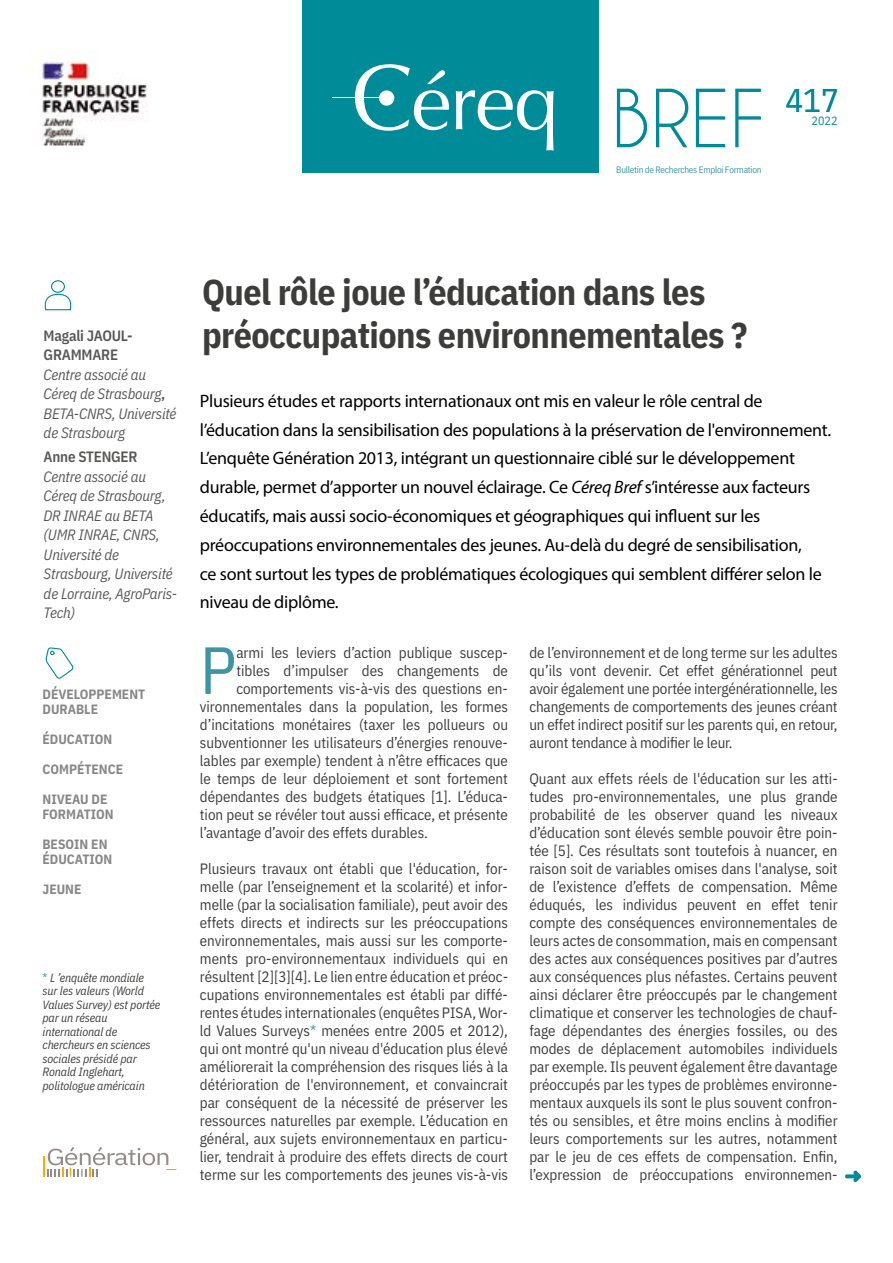
<style>
.page{position:relative;width:893px;height:1263px;background:#fff}
.page>*{position:absolute;margin:0;border:0;box-sizing:border-box;transform-origin:0 0}
.t1{font:75px "Caviar Dreams";color:#008b99}
.t2{font:66.6px "IBM Plex Sans Cond";color:#3c95a2}
.t3{font:700 36px/43.2px "IBM Plex Sans Cond";letter-spacing:-.015em;color:#3c3c3b}
.t4{font:33px "IBM Plex Sans Cond";color:#008b99}
.t5{font:18px/28.8px "Myriad Pro";letter-spacing:-.015em;color:#000}
.t6{font:15px/18px "IBM Plex Sans Cond";color:#3c3c3b;text-align:justify}
.t7{font:italic 15px/19.5px "IBM Plex Sans Cond";letter-spacing:-.015em;color:#575756}
.t8{font:600 15px/19.5px "IBM Plex Sans Cond";letter-spacing:-.015em;color:#575756}
.t9{font:700 13.5px/15px "IBM Plex Sans Cond";color:#878787}
.t10{font:italic 12px/13.5px "IBM Plex Sans Cond";letter-spacing:-.01em;color:#3c3c3b}
.t11{font:12px "IBM Plex Sans Cond";color:#008b99}
.t12{font:9.3px "IBM Plex Sans Cond";letter-spacing:-.03em;color:#3c95a2}
.s1{font-weight:600;font-style:normal}
.s2{font-style:normal;color:#3c95a2}
.s3{font-style:italic}
.s4{color:#3c95a2}
</style>
<div class="page">
<div style="left:51px;top:280px;width:14px;height:13px;border:1px solid #008b99;border-radius:50%"></div>
<svg style="left:44px;top:293px;width:28px;height:18px"></svg>
<svg style="left:45px;top:647px;width:29px;height:32px"></svg>
<svg style="left:845px;top:1170px;width:16px;height:12px"></svg>
<div style="left:302px;top:0;width:297px;height:173px;background:#008b99"></div>
<img style="left:37px;top:57px;width:110px;height:89px">
<hr style="left:332px;top:98px;width:59px;height:1px;background:#fff">
<svg style="left:355px;top:64px;width:94px;height:67px"></svg>
<svg style="left:456px;top:90px;width:98px;height:61px"></svg>
<div style="left:379px;top:90px;width:15px;height:16px;background:#fff;border-radius:50%"></div>
<svg style="left:43px;top:1147px;width:133px;height:30px"></svg>
<h1 class="t1" style="left:611px;top:78px;width:156px">BREF</h1>
<p class="t12" style="left:616px;top:162px;width:147px">Bulletin de Recherches Emploi Formation</p>
<h3 class="t4" style="left:785px;top:75px;width:55px">417</h3>
<p class="t11" style="left:812px;top:111px;width:27px">2022</p>
<p class="t8" style="left:44px;top:325px;width:90px">Magali JAOUL-<br>GRAMMARE</p>
<p class="t7" style="left:44px;top:363px;width:134px">Centre associé au<br>Céreq de Strasbourg<span class="s1">,<br></span>BETA-CNRS, Université de Strasbourg</p>
<p class="t8" style="left:44px;top:446px;width:95px">Anne STENGER</p>
<p class="t7" style="left:44px;top:465px;width:135px">Centre associé au<br>Céreq de Strasbourg,<br>DR INRAE au BETA (UMR INRAE, CNRS,<br>Université de<br>Strasbourg, Université de Lorraine, AgroParis-<br>Tech)</p>
<p class="t9" style="left:43px;top:686px;width:104px">DÉVELOPPEMENT<br>DURABLE</p>
<p class="t9" style="left:43px;top:731px;width:71px">ÉDUCATION</p>
<p class="t9" style="left:43px;top:761px;width:82px">COMPÉTENCE</p>
<p class="t9" style="left:43px;top:791px;width:73px">NIVEAU DE<br>FORMATION</p>
<p class="t9" style="left:43px;top:836px;width:71px">BESOIN EN<br>ÉDUCATION</p>
<p class="t9" style="left:43px;top:881px;width:40px">JEUNE</p>
<p class="t10" style="left:43px;top:970px;width:119px"><span class="s2">*</span> L ’enquête mondiale sur les valeurs (World<br>Values Survey) est portée par un réseau international de chercheurs en sciences sociales présidé par<br>Ronald Inglehart, politologue américain</p>
<h3 class="t3" style="left:202px;top:267px;width:547px">Quel rôle joue l’éducation dans les préoccupations environnementales ?</h3>
<p class="t5" style="left:200px;top:386px;width:633px">Plusieurs études et rapports internationaux ont mis en valeur le rôle central de l’éducation dans la sensibilisation des populations à la préservation de l'environnement.<br>L’enquête Génération 2013, intégrant un questionnaire ciblé sur le développement durable, permet d’apporter un nouvel éclairage. Ce <span class="s3">Céreq Bref</span> s’intéresse aux facteurs éducatifs, mais aussi socio-économiques et géographiques qui influent sur les préoccupations environnementales des jeunes. Au-delà du degré de sensibilisation,<br>ce sont surtout les types de problématiques écologiques qui semblent différer selon le niveau de diplôme.</p>
<h2 class="t2" style="left:200px;top:619px;width:38px">P</h2>
<p class="t6" style="left:236px;top:642px;width:273px">armi les leviers d’action publique suscep-</p>
<p class="t6" style="left:236px;top:660px;width:273px">tibles d’impulser des changements de</p>
<p class="t6" style="left:236px;top:678px;width:273px">comportements vis-à-vis des questions en-</p>
<p class="t6" style="left:200px;top:696px;width:310px">vironnementales dans la population, les formes</p>
<p class="t6" style="left:200px;top:714px;width:310px">d’incitations monétaires (taxer les pollueurs ou</p>
<p class="t6" style="left:200px;top:732px;width:310px">subventionner les utilisateurs d’énergies renouve-</p>
<p class="t6" style="left:200px;top:750px;width:310px">lables par exemple) tendent à n’être efficaces que</p>
<p class="t6" style="left:200px;top:768px;width:310px">le temps de leur déploiement et sont fortement</p>
<p class="t6" style="left:200px;top:786px;width:310px">dépendantes des budgets étatiques [1]. L’éduca-</p>
<p class="t6" style="left:200px;top:804px;width:310px">tion peut se révéler tout aussi efficace, et présente</p>
<p class="t6" style="left:200px;top:822px;width:230px">l’avantage d’avoir des effets durables.</p>
<p class="t6" style="left:200px;top:858px;width:310px">Plusieurs travaux ont établi que l'éducation, for&shy;melle (par l’enseignement et la scolarité) et infor&shy;melle (par la socialisation familiale), peut avoir des effets directs et indirects sur les préoccupations environnementales, mais aussi sur les comporte&shy;ments pro-environnementaux individuels qui en résultent [2][3][4]. Le lien entre éducation et préoc&shy;cupations environnementales est établi par diffé&shy;rentes études internationales (enquêtes PISA, Wor&shy;ld Values Surveys<span class="s4">*</span> menées entre 2005 et 2012), qui ont montré qu'un niveau d'éducation plus élevé améliorerait la compréhension des risques liés à la détérioration de l'environnement, et convaincrait par conséquent de la nécessité de préserver les ressources naturelles par exemple. L’éducation en général, aux sujets environnementaux en particu&shy;lier, tendrait à produire des effets directs de court terme sur les comportements des jeunes vis-à-vis</p>
<p class="t6" style="left:529px;top:642px;width:310px">de l’environnement et de long terme sur les adultes qu’ils vont devenir. Cet effet générationnel peut avoir également une portée intergénérationnelle, les changements de comportements des jeunes créant un effet indirect positif sur les parents qui, en retour, auront tendance à modifier le leur.</p>
<p class="t6" style="left:529px;top:768px;width:310px">Quant aux effets réels de l'éducation sur les atti&shy;tudes pro-environnementales, une plus grande probabilité de les observer quand les niveaux d’éducation sont élevés semble pouvoir être poin&shy;tée [5]. Ces résultats sont toutefois à nuancer, en raison soit de variables omises dans l'analyse, soit de l’existence d’effets de compensation. Même éduqués, les individus peuvent en effet tenir compte des conséquences environnementales de leurs actes de consommation, mais en compensant des actes aux conséquences positives par d’autres aux conséquences plus néfastes. Certains peuvent ainsi déclarer être préoccupés par le changement climatique et conserver les technologies de chauf&shy;fage dépendantes des énergies fossiles, ou des modes de déplacement automobiles individuels par exemple. Ils peuvent également être davantage préoccupés par les types de problèmes environne&shy;mentaux auxquels ils sont le plus souvent confron&shy;tés ou sensibles, et être moins enclins à modifier leurs comportements sur les autres, notamment par le jeu de ces effets de compensation. Enfin, l’expression de préoccupations environnemen-</p>
</div>
